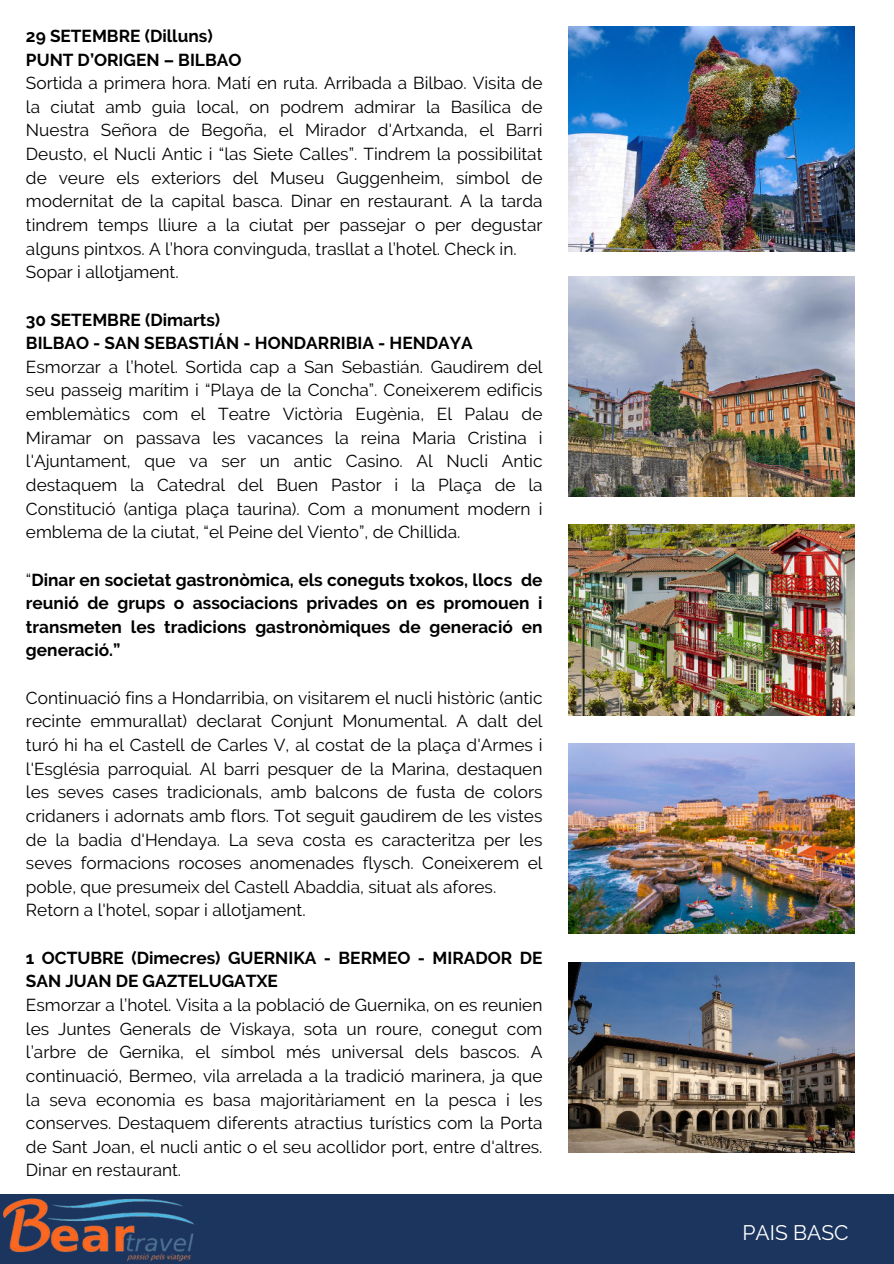
<style>
.page{position:relative;width:894px;height:1264px;background:#fff}
.page>*{position:absolute;margin:0;border:0;box-sizing:border-box;transform-origin:0 0}
.t1{font:21px "Raleway";color:#fff}
.t2{font:17.25px/23.7px "Raleway";color:#000}
.t3{font:700 17.25px/23.7px "Raleway";color:#000}
.s1{font-weight:400}
</style>
<div class="page">
<div style="left:0;top:1193px;width:893px;height:70px;background:#1c355e"></div>
<img style="left:568px;top:27px;width:286px;height:225px">
<img style="left:568px;top:525px;width:286px;height:190px">
<img style="left:568px;top:743px;width:286px;height:190px">
<img style="left:568px;top:277px;width:286px;height:220px">
<img style="left:568px;top:962px;width:286px;height:190px">
<img style="left:0;top:1193px;width:201px;height:69px">
<p class="t3" style="left:26px;top:24px;width:217px">29 SETEMBRE (Dilluns)<br>PUNT D’ORIGEN – BILBAO</p>
<p class="t2" style="left:26px;top:71px;width:518px">Sortida a primera hora. Matí en ruta. Arribada a Bilbao. Visita de la ciutat amb guia local, on podrem admirar la Basílica de Nuestra Señora de Begoña, el Mirador d'Artxanda, el Barri Deusto, el Nucli Antic i “las Siete Calles”. Tindrem la possibilitat de veure els exteriors del Museu Guggenheim, símbol de modernitat de la capital basca. Dinar en restaurant. A la tarda tindrem temps lliure a la ciutat per passejar o per degustar alguns pintxos. A l’hora convinguda, trasllat a l’hotel. Check in.<br>Sopar i allotjament.</p>
<p class="t3" style="left:26px;top:308px;width:448px">30 SETEMBRE (Dimarts)<br>BILBAO - SAN SEBASTIÁN - HONDARRIBIA - HENDAYA</p>
<p class="t2" style="left:26px;top:355px;width:518px;text-align:justify">Esmorzar a l’hotel. Sortida cap a San Sebastián. Gaudirem del seu passeig marítim i “Playa de la Concha”. Coneixerem edificis emblemàtics com el Teatre Victòria Eugènia, El Palau de Miramar on passava les vacances la reina Maria Cristina i l'Ajuntament, que va ser un antic Casino. Al Nucli Antic destaquem la Catedral del Buen Pastor i la Plaça de la Constitució (antiga plaça taurina). Com a monument modern i emblema de la ciutat, “el Peine del Viento”, de Chillida.</p>
<p class="t3" style="left:26px;top:567px;width:518px;text-align:justify"><span class="s1">“</span>Dinar en societat gastronòmica, els coneguts txokos, llocs de reunió de grups o associacions privades on es promouen i transmeten les tradicions gastronòmiques de generació en generació.”</p>
<p class="t2" style="left:26px;top:685px;width:518px">Continuació fins a Hondarribia, on visitarem el nucli històric (antic recinte emmurallat) declarat Conjunt Monumental. A dalt del turó hi ha el Castell de Carles V, al costat de la plaça d'Armes i l'Església parroquial. Al barri pesquer de la Marina, destaquen les seves cases tradicionals, amb balcons de fusta de colors cridaners i adornats amb flors. Tot seguit gaudirem de les vistes de la badia d'Hendaya. La seva costa es caracteritza per les seves formacions rocoses anomenades flysch. Coneixerem el poble, que presumeix del Castell Abaddia, situat als afores.<br>Retorn a l'hotel, sopar i allotjament.</p>
<p class="t3" style="left:26px;top:945px;width:518px">1 OCTUBRE (Dimecres) GUERNIKA - BERMEO - MIRADOR DE<br>SAN JUAN DE GAZTELUGATXE</p>
<p class="t2" style="left:26px;top:993px;width:518px;text-align:justify">Esmorzar a l’hotel. Visita a la població de Guernika, on es reunien les Juntes Generals de Viskaya, sota un roure, conegut com l’arbre de Gernika, el símbol més universal dels bascos. A continuació, Bermeo, vila arrelada a la tradició marinera, ja que la seva economia es basa majoritàriament en la pesca i les conserves. Destaquem diferents atractius turístics com la Porta de Sant Joan, el nucli antic o el seu acollidor port, entre d'altres.<br>Dinar en restaurant.</p>
<p class="t1" style="left:742px;top:1220px;width:107px">PAIS BASC</p>
</div>
